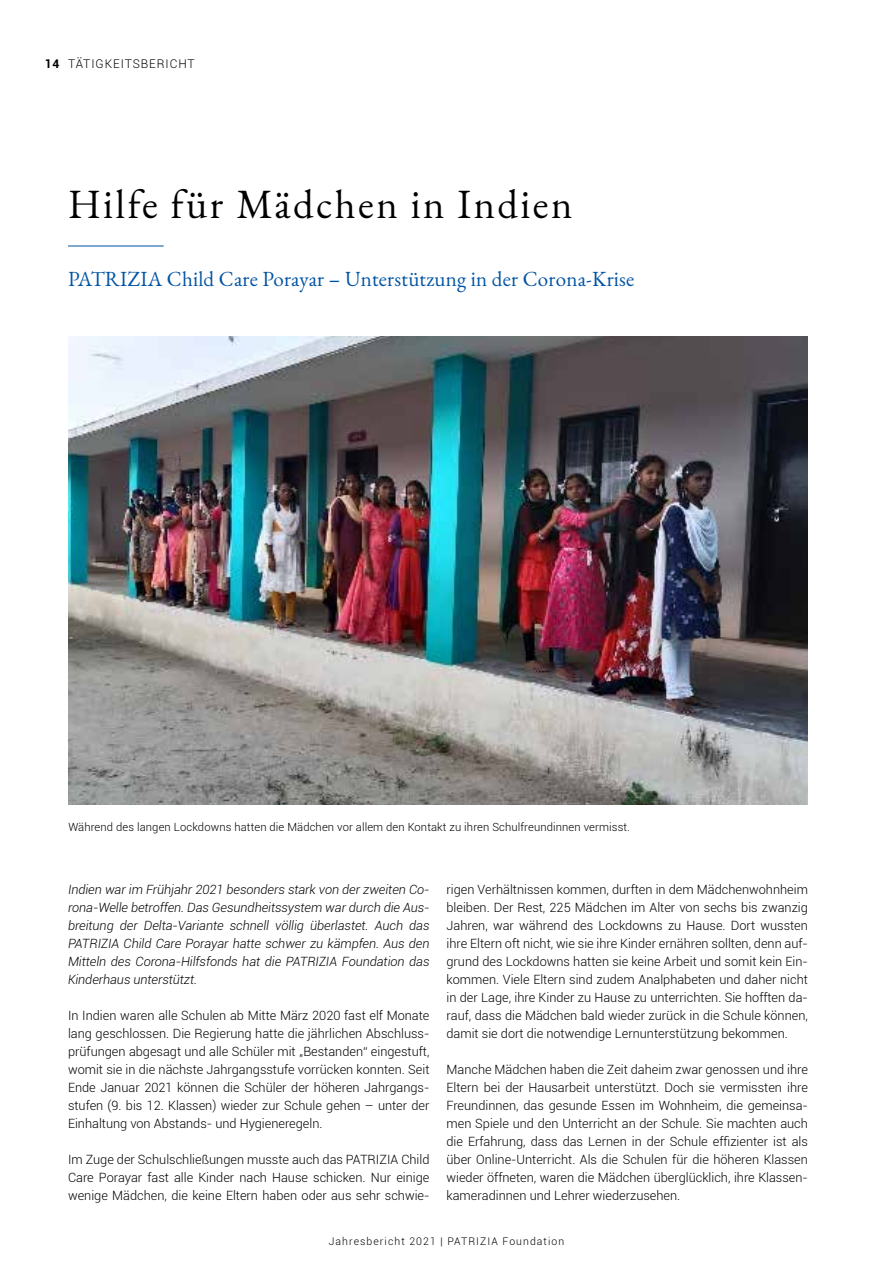
<style>
.page{position:relative;width:893px;height:1263px;background:#fff}
.page>*{position:absolute;margin:0;border:0;box-sizing:border-box;transform-origin:0 0}
.t1{font:40.5px "EB Garamond";letter-spacing:.06em;color:#000}
.t2{font:21px "EB Garamond";letter-spacing:.01em;color:#0053a2}
.t3{font:300 12.75px/18px "Roboto";color:#000;text-align:justify}
.t4{font:italic 300 12.75px/18px "Roboto";letter-spacing:-.005em;color:#000;text-align:justify}
.t5{font:300 12px "Roboto";letter-spacing:.08em;color:#000}
.t6{font:300 11.25px "Roboto";letter-spacing:.01em;color:#000}
.t7{font:300 10.5px "Roboto";letter-spacing:.1em;color:#000}
.s1{font-weight:700}
</style>
<div class="page">
<img style="left:68px;top:337px;width:740px;height:467px">
<hr style="left:68px;top:246px;width:96px;height:1px;background:#0053a2">
<p class="t5" style="left:45px;top:55px;width:152px"><span class="s1">14</span> TÄTIGKEITSBERICHT</p>
<h1 class="t1" style="left:68px;top:178px;width:506px">Hilfe für Mädchen in Indien</h1>
<h2 class="t2" style="left:68px;top:266px;width:568px">PATRIZIA Child Care Porayar – Unterstützung in der Corona-Krise</h2>
<p class="t6" style="left:68px;top:819px;width:563px">Während des langen Lockdowns hatten die Mädchen vor allem den Kontakt zu ihren Schulfreundinnen vermisst.</p>
<p class="t4" style="left:68px;top:880px;width:363px">Indien war im Frühjahr 2021 besonders stark von der zweiten Co&shy;rona-Welle betroffen. Das Gesundheitssystem war durch die Aus&shy;breitung der Delta-Variante schnell völlig überlastet. Auch das PATRIZIA Child Care Porayar hatte schwer zu kämpfen. Aus den Mitteln des Corona-Hilfsfonds hat die PATRIZIA Foundation das Kinderhaus unterstützt.</p>
<p class="t3" style="left:68px;top:1006px;width:363px">In Indien waren alle Schulen ab Mitte März 2020 fast elf Monate lang geschlossen. Die Regierung hatte die jährlichen Abschluss&shy;prüfungen abgesagt und alle Schüler mit „Bestanden“ eingestuft, womit sie in die nächste Jahrgangsstufe vorrücken konnten. Seit Ende Januar 2021 können die Schüler der höheren Jahrgangs&shy;stufen (9. bis 12. Klassen) wieder zur Schule gehen – unter der Einhaltung von Abstands- und Hygieneregeln.</p>
<p class="t3" style="left:68px;top:1150px;width:363px">Im Zuge der Schulschließungen musste auch das PATRIZIA Child Care Porayar fast alle Kinder nach Hause schicken. Nur einige wenige Mädchen, die keine Eltern haben oder aus sehr schwie-</p>
<p class="t3" style="left:446px;top:880px;width:363px">rigen Verhältnissen kommen, durften in dem Mädchenwohnheim bleiben. Der Rest, 225 Mädchen im Alter von sechs bis zwanzig Jahren, war während des Lockdowns zu Hause. Dort wussten ihre Eltern oft nicht, wie sie ihre Kinder ernähren sollten, denn auf&shy;grund des Lockdowns hatten sie keine Arbeit und somit kein Ein&shy;kommen. Viele Eltern sind zudem Analphabeten und daher nicht in der Lage, ihre Kinder zu Hause zu unterrichten. Sie hofften da&shy;rauf, dass die Mädchen bald wieder zurück in die Schule können, damit sie dort die notwendige Lernunterstützung bekommen.</p>
<p class="t3" style="left:446px;top:1060px;width:363px">Manche Mädchen haben die Zeit daheim zwar genossen und ihre Eltern bei der Hausarbeit unterstützt. Doch sie vermissten ihre Freundinnen, das gesunde Essen im Wohnheim, die gemeinsa&shy;men Spiele und den Unterricht an der Schule. Sie machten auch die Erfahrung, dass das Lernen in der Schule effizienter ist als über Online-Unterricht. Als die Schulen für die höheren Klassen wieder öffneten, waren die Mädchen überglücklich, ihre Klassen&shy;kameradinnen und Lehrer wiederzusehen.</p>
<p class="t7" style="left:329px;top:1233px;width:237px">Jahresbericht 2021 | PATRIZIA Foundation</p>
</div>
